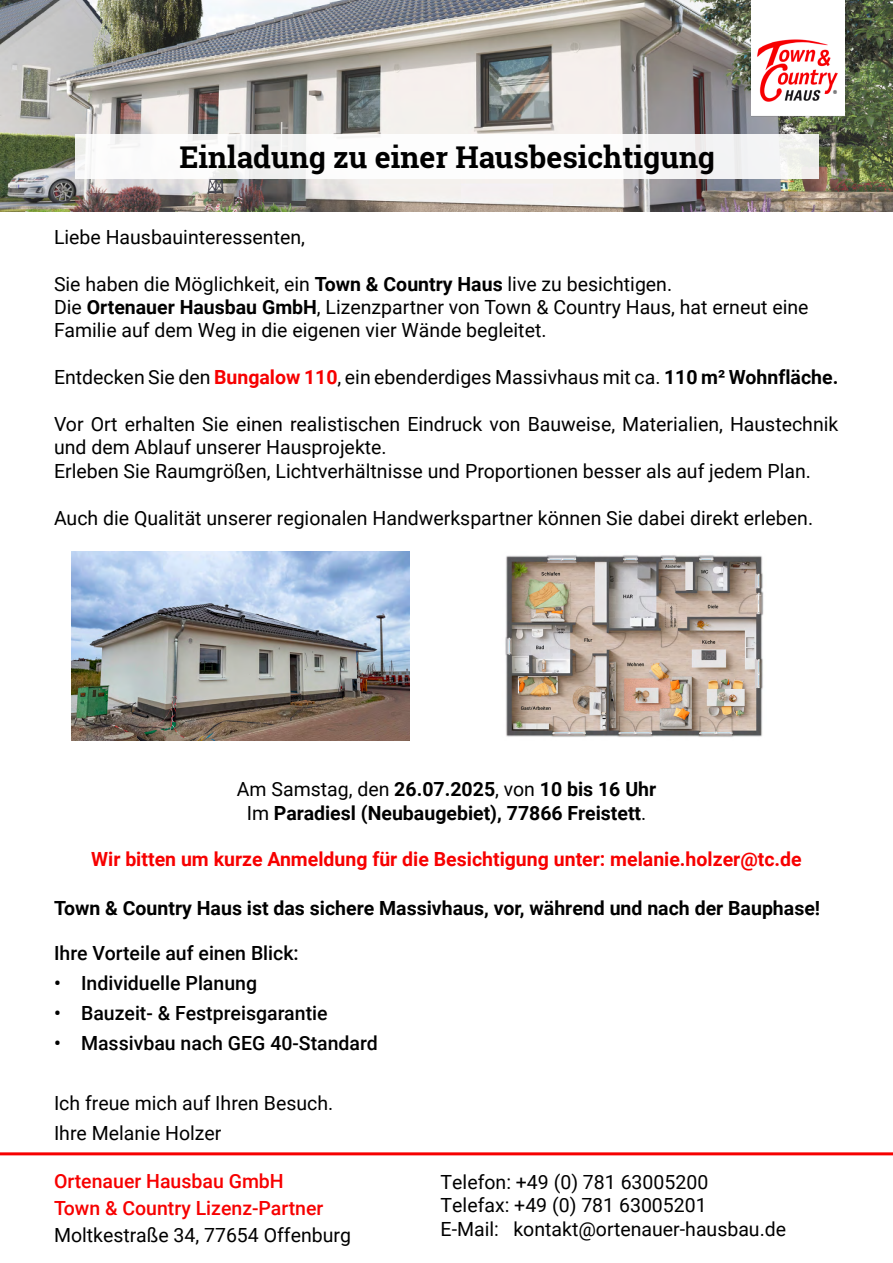
<style>
.page{position:relative;width:893px;height:1263px;background:#fff}
.page>*{position:absolute;margin:0;border:0;box-sizing:border-box;transform-origin:0 0}
.t1{font:700 30px "Roboto Slab";color:#000}
.t2{font:19.5px/23.4px "Roboto";color:#000}
.t3{font:700 19.5px/23.4px "Roboto";color:#000;text-align:center}
.t4{font:500 19.5px "Roboto";color:#000}
.t5{font:700 19.5px "Roboto";color:#f70000}
.t6{font:500 19.5px/27px "Roboto";color:#f70000}
.s1{font-weight:700}
.s2{font-weight:700;color:#f70000}
.s3{font-weight:400}
</style>
<div class="page">
<hr style="left:0;top:1152px;width:893px;height:3px;background:#f70000">
<img style="left:71px;top:551px;width:339px;height:189px">
<img style="left:505px;top:555px;width:259px;height:182px">
<img style="left:0;top:0;width:893px;height:211px">
<div style="left:75px;top:135px;width:743px;height:44px;background:#fff"></div>
<img style="left:751px;top:28px;width:93px;height:90px">
<div style="left:751px;top:0;width:93px;height:28px;background:#fff"></div>
<h1 class="t1" style="left:179px;top:136px;width:537px">Einladung zu einer Hausbesichtigung</h1>
<p class="t2" style="left:54px;top:224px;width:252px">Liebe Hausbauinteressenten,</p>
<p class="t2" style="left:54px;top:271px;width:756px">Sie haben die Möglichkeit, ein <span class="s1">Town &amp; Country Haus</span> live zu besichtigen.<br>Die <span class="s1">Ortenauer Hausbau GmbH</span>, Lizenzpartner von Town &amp; Country Haus, hat erneut eine<br>Familie auf dem Weg in die eigenen vier Wände begleitet.</p>
<p class="t2" style="left:54px;top:365px;width:786px">Entdecken Sie den <span class="s2">Bungalow 110</span>, ein ebenderdiges Massivhaus mit ca. <span class="s1">110 m² Wohnfläche.</span></p>
<p class="t2" style="left:54px;top:412px;width:786px">Vor Ort erhalten Sie einen realistischen Eindruck von Bauweise, Materialien, Haustechnik und dem Ablauf unserer Hausprojekte.<br>Erleben Sie Raumgrößen, Lichtverhältnisse und Proportionen besser als auf jedem Plan.</p>
<p class="t2" style="left:54px;top:505px;width:761px">Auch die Qualität unserer regionalen Handwerkspartner können Sie dabei direkt erleben.</p>
<p class="t3" style="left:237px;top:777px;width:421px"><span class="s3">Am Samstag, den</span> 26.07.2025<span class="s3">, von</span> 10 bis 16 Uhr<br><span class="s3">Im</span> Paradiesl (Neubaugebiet), 77866 Freistett<span class="s3">.</span></p>
<p class="t5" style="left:91px;top:846px;width:712px">Wir bitten um kurze Anmeldung für die Besichtigung unter: melanie.holzer@tc.de</p>
<p class="t3" style="left:54px;top:896px;width:768px">Town &amp; Country Haus ist das sichere Massivhaus, vor, während und nach der Bauphase!</p>
<p class="t4" style="left:54px;top:939px;width:246px">Ihre Vorteile auf einen Blick:</p>
<p class="t4" style="left:54px;top:969px;width:205px">• Individuelle Planung</p>
<p class="t4" style="left:54px;top:999px;width:275px">• Bauzeit- &amp; Festpreisgarantie</p>
<p class="t4" style="left:54px;top:1029px;width:325px">• Massivbau nach GEG 40-Standard</p>
<p class="t2" style="left:54px;top:1087px;width:281px;line-height:30px">Ich freue mich auf Ihren Besuch.<br>Ihre Melanie Holzer</p>
<p class="t6" style="left:54px;top:1167px;width:271px">Ortenauer Hausbau GmbH<br>Town &amp; Country Lizenz-Partner</p>
<p class="t2" style="left:54px;top:1223px;width:298px">Moltkestraße 34, 77654 Offenburg</p>
<p class="t2" style="left:441px;top:1169px;width:347px">Telefon: +49 (0) 781 63005200<br>Telefax: +49 (0) 781 63005201<br>E-Mail: kontakt@ortenauer-hausbau.de</p>
</div>
